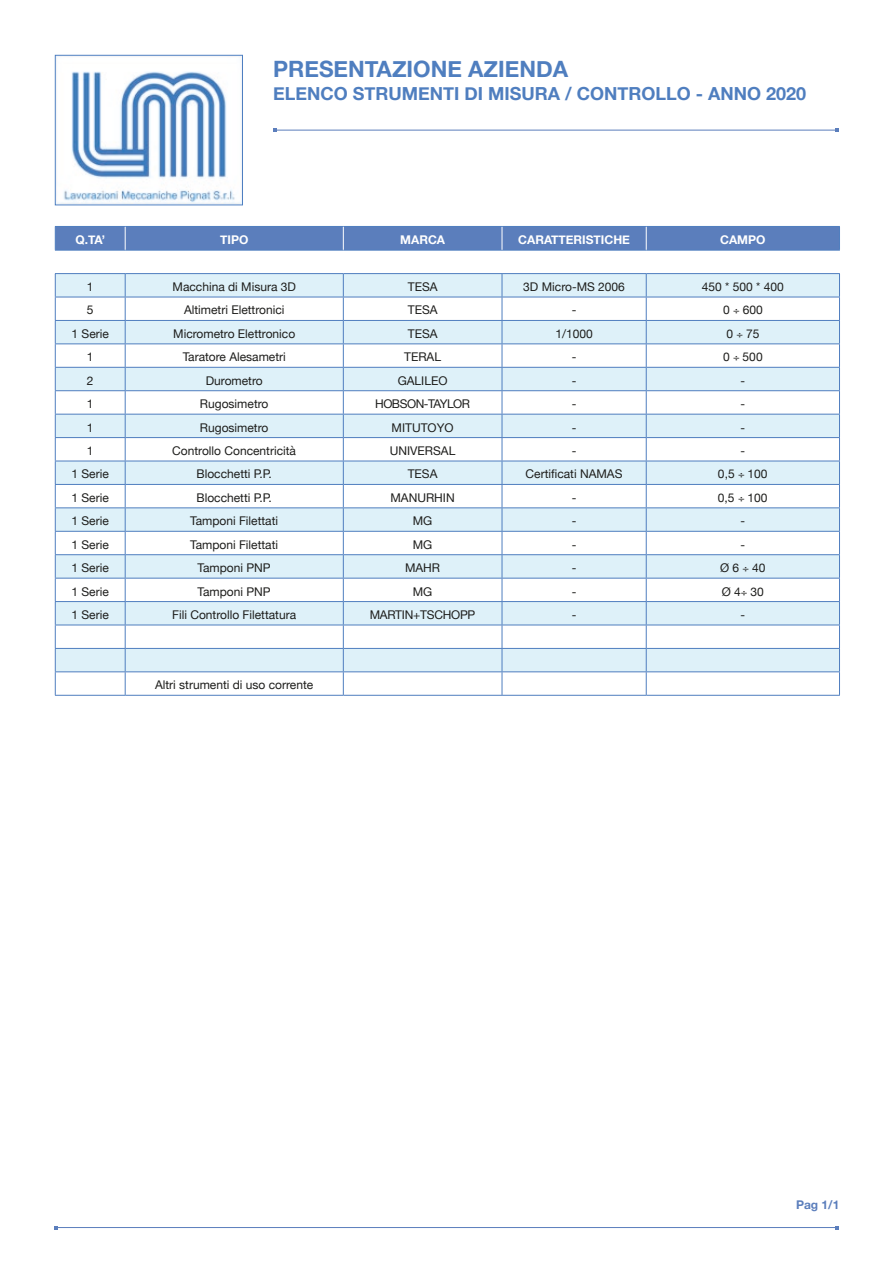
<style>
.page{position:relative;width:893px;height:1263px;background:#fff}
.page>*{position:absolute;margin:0;border:0;box-sizing:border-box;transform-origin:0 0}
.t1{font:700 22.5px "Helvetica Neue";color:#4f7ebf}
.t2{font:700 18px "Helvetica Neue";color:#4f7ebf}
.t3{font:12px "Helvetica Neue";color:#1d1d1b}
.t4{font:700 12px "Helvetica Neue";color:#fff}
.t5{font:12px "Helvetica Neue";letter-spacing:-.02em;color:#1d1d1b}
.t6{font:12px "Helvetica Neue";letter-spacing:-.04em;color:#1d1d1b}
.t7{font:700 12px "Helvetica Neue";color:#5b7ebc}
</style>
<div class="page">
<img style="left:57px;top:71px;width:184px;height:132px">
<div style="left:55px;top:55px;width:188px;height:150px;border:1px solid #4e7fc1"></div>
<hr style="left:275px;top:130px;width:562px;height:1px;background:#5b7ebc">
<hr style="left:56px;top:1227px;width:781px;height:1px;background:#5b7ebc">
<hr style="left:55px;top:250px;width:70px;height:1px;background:#4f7ebf">
<hr style="left:125px;top:250px;width:218px;height:1px;background:#4f7ebf">
<hr style="left:343px;top:250px;width:159px;height:1px;background:#4f7ebf">
<hr style="left:502px;top:250px;width:144px;height:1px;background:#4f7ebf">
<hr style="left:646px;top:250px;width:194px;height:1px;background:#4f7ebf">
<hr style="left:55px;top:273px;width:70px;height:1px;background:#4f7ebf">
<hr style="left:125px;top:273px;width:218px;height:1px;background:#4f7ebf">
<hr style="left:343px;top:273px;width:159px;height:1px;background:#4f7ebf">
<hr style="left:502px;top:273px;width:144px;height:1px;background:#4f7ebf">
<hr style="left:646px;top:273px;width:194px;height:1px;background:#4f7ebf">
<hr style="left:55px;top:695px;width:70px;height:1px;background:#4f7ebf">
<hr style="left:125px;top:695px;width:218px;height:1px;background:#4f7ebf">
<hr style="left:343px;top:695px;width:159px;height:1px;background:#4f7ebf">
<hr style="left:502px;top:695px;width:144px;height:1px;background:#4f7ebf">
<hr style="left:646px;top:695px;width:194px;height:1px;background:#4f7ebf">
<div style="left:55px;top:226px;width:785px;height:24px;background:#5b7ebc"></div>
<svg style="left:55px;top:274px;width:785px;height:421px"></svg>
<h1 class="t1" style="left:273px;top:51px;width:296px">PRESENTAZIONE AZIENDA</h1>
<h2 class="t2" style="left:273px;top:80px;width:535px">ELENCO STRUMENTI DI MISURA / CONTROLLO - ANNO 2020</h2>
<p class="t4" style="left:75px;top:230px;width:31px">Q.TA’</p>
<p class="t4" style="left:220px;top:230px;width:30px">TIPO</p>
<p class="t4" style="left:400px;top:230px;width:46px">MARCA</p>
<p class="t4" style="left:518px;top:230px;width:113px">CARATTERISTICHE</p>
<p class="t4" style="left:720px;top:230px;width:47px">CAMPO</p>
<p class="t3" style="left:87px;top:278px;width:8px">1</p>
<p class="t3" style="left:173px;top:278px;width:125px">Macchina di Misura 3D</p>
<p class="t3" style="left:408px;top:278px;width:31px">TESA</p>
<p class="t3" style="left:523px;top:278px;width:103px">3D Micro-MS 2006</p>
<p class="t3" style="left:702px;top:278px;width:83px">450 * 500 * 400</p>
<p class="t3" style="left:87px;top:301px;width:8px">5</p>
<p class="t3" style="left:184px;top:301px;width:102px">Altimetri Elettronici</p>
<p class="t3" style="left:408px;top:301px;width:31px">TESA</p>
<p class="t3" style="left:572px;top:301px;width:6px">-</p>
<p class="t3" style="left:723px;top:301px;width:41px">0 600</p>
<p class="t3" style="left:72px;top:325px;width:39px">1 Serie</p>
<p class="t3" style="left:173px;top:325px;width:124px">Micrometro Elettronico</p>
<p class="t3" style="left:408px;top:325px;width:31px">TESA</p>
<p class="t3" style="left:555px;top:325px;width:39px">1/1000</p>
<p class="t3" style="left:726px;top:325px;width:34px">0 75</p>
<p class="t3" style="left:87px;top:348px;width:8px">1</p>
<p class="t3" style="left:183px;top:348px;width:105px">Taratore Alesametri</p>
<p class="t3" style="left:404px;top:348px;width:38px">TERAL</p>
<p class="t3" style="left:572px;top:348px;width:6px">-</p>
<p class="t3" style="left:723px;top:348px;width:41px">0 500</p>
<p class="t3" style="left:87px;top:372px;width:8px">2</p>
<p class="t3" style="left:206px;top:372px;width:58px">Durometro</p>
<p class="t3" style="left:398px;top:372px;width:51px">GALILEO</p>
<p class="t3" style="left:572px;top:372px;width:6px">-</p>
<p class="t3" style="left:740px;top:372px;width:6px">-</p>
<p class="t3" style="left:87px;top:395px;width:8px">1</p>
<p class="t3" style="left:200px;top:395px;width:70px">Rugosimetro</p>
<p class="t6" style="left:375px;top:395px;width:96px">HOBSON-TAYLOR</p>
<p class="t3" style="left:572px;top:395px;width:6px">-</p>
<p class="t3" style="left:740px;top:395px;width:6px">-</p>
<p class="t3" style="left:87px;top:419px;width:8px">1</p>
<p class="t3" style="left:200px;top:419px;width:70px">Rugosimetro</p>
<p class="t3" style="left:392px;top:419px;width:64px">MITUTOYO</p>
<p class="t3" style="left:572px;top:419px;width:6px">-</p>
<p class="t3" style="left:740px;top:419px;width:6px">-</p>
<p class="t3" style="left:87px;top:442px;width:8px">1</p>
<p class="t3" style="left:172px;top:442px;width:125px">Controllo Concentricità</p>
<p class="t3" style="left:390px;top:442px;width:67px">UNIVERSAL</p>
<p class="t3" style="left:572px;top:442px;width:6px">-</p>
<p class="t3" style="left:740px;top:442px;width:6px">-</p>
<p class="t3" style="left:71px;top:465px;width:39px">1 Serie</p>
<p class="t3" style="left:197px;top:465px;width:77px">Blocchetti P.P.</p>
<p class="t3" style="left:408px;top:465px;width:31px">TESA</p>
<p class="t3" style="left:526px;top:465px;width:98px">Certificati NAMAS</p>
<p class="t3" style="left:718px;top:465px;width:51px">0,5 100</p>
<p class="t3" style="left:71px;top:489px;width:39px">1 Serie</p>
<p class="t3" style="left:197px;top:489px;width:77px">Blocchetti P.P.</p>
<p class="t3" style="left:390px;top:489px;width:66px">MANURHIN</p>
<p class="t3" style="left:572px;top:489px;width:6px">-</p>
<p class="t3" style="left:718px;top:489px;width:51px">0,5 100</p>
<p class="t3" style="left:71px;top:512px;width:39px">1 Serie</p>
<p class="t3" style="left:190px;top:512px;width:90px">Tamponi Filettati</p>
<p class="t3" style="left:413px;top:512px;width:21px">MG</p>
<p class="t3" style="left:572px;top:512px;width:6px">-</p>
<p class="t3" style="left:740px;top:512px;width:6px">-</p>
<p class="t3" style="left:71px;top:536px;width:39px">1 Serie</p>
<p class="t3" style="left:190px;top:536px;width:90px">Tamponi Filettati</p>
<p class="t3" style="left:413px;top:536px;width:21px">MG</p>
<p class="t3" style="left:572px;top:536px;width:6px">-</p>
<p class="t3" style="left:740px;top:536px;width:6px">-</p>
<p class="t3" style="left:71px;top:559px;width:39px">1 Serie</p>
<p class="t3" style="left:198px;top:559px;width:75px">Tamponi PNP</p>
<p class="t3" style="left:405px;top:559px;width:37px">MAHR</p>
<p class="t3" style="left:572px;top:559px;width:6px">-</p>
<p class="t3" style="left:720px;top:559px;width:47px">Ø 6 40</p>
<p class="t3" style="left:71px;top:583px;width:39px">1 Serie</p>
<p class="t3" style="left:198px;top:583px;width:75px">Tamponi PNP</p>
<p class="t3" style="left:413px;top:583px;width:21px">MG</p>
<p class="t3" style="left:572px;top:583px;width:6px">-</p>
<p class="t3" style="left:722px;top:583px;width:44px">Ø 4 30</p>
<p class="t3" style="left:71px;top:606px;width:39px">1 Serie</p>
<p class="t3" style="left:172px;top:606px;width:125px">Fili Controllo Filettatura</p>
<p class="t5" style="left:370px;top:606px;width:107px">MARTIN+TSCHOPP</p>
<p class="t3" style="left:572px;top:606px;width:6px">-</p>
<p class="t3" style="left:740px;top:606px;width:6px">-</p>
<p class="t3" style="left:155px;top:676px;width:160px">Altri strumenti di uso corrente</p>
<p class="t7" style="left:796px;top:1195px;width:45px">Pag 1/1</p>
</div>
